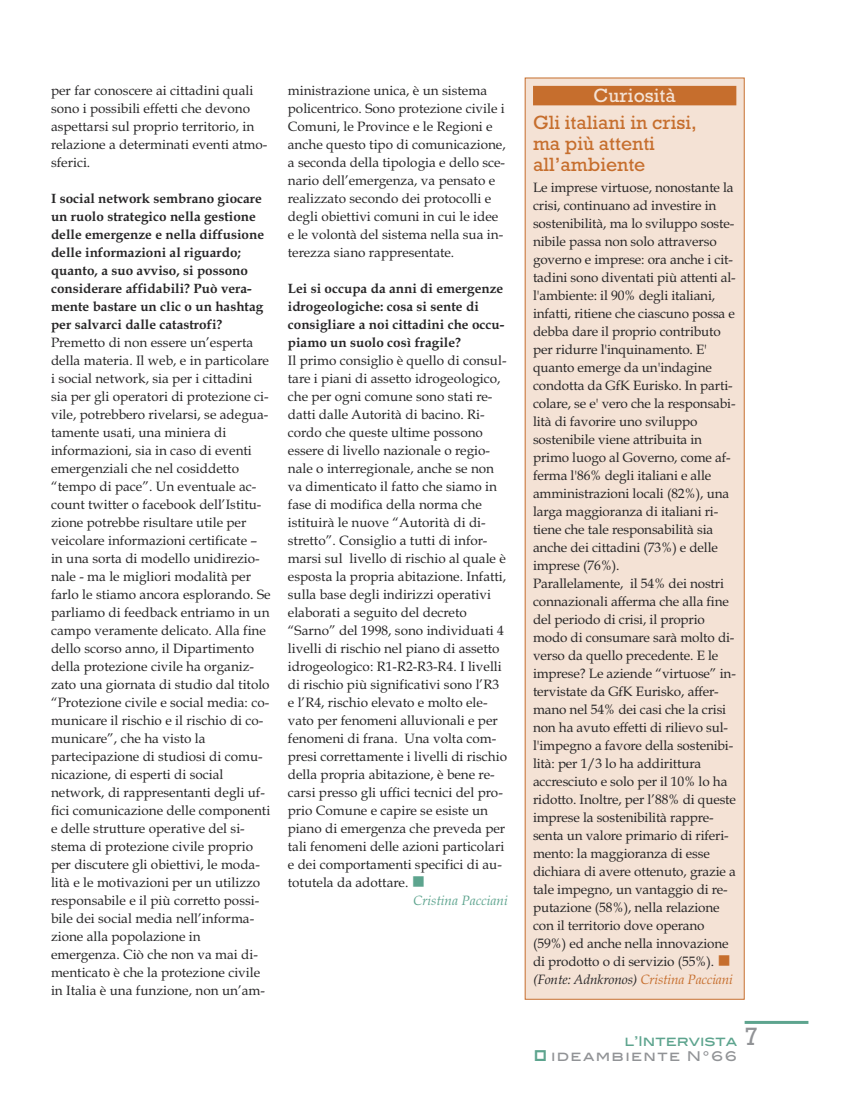
<style>
.page{position:relative;width:851px;height:1106px;background:#fff}
.page>*{position:absolute;margin:0;border:0;box-sizing:border-box;transform-origin:0 0}
.t1{font:25.5px "Rockwell";color:#919396}
.t2{font:19.5px/21px "Rockwell";color:#c66e2d}
.t3{font:19.5px "Rockwell";color:#f4e2d5}
.t4{font:13.5px/18px "Book Antiqua";color:#272627}
.t5{font:700 13.5px/18px "Book Antiqua";color:#272627}
.t6{font:italic 13.5px "Book Antiqua";color:#5da48e}
.t7{font:13.5px "Blair Md ITCTT Medium";letter-spacing:.1em;color:#919396}
.t8{font:13.5px "Blair Md ITCTT Medium";color:#5da48e}
.s1{color:#5da48e}
.s2{color:#c66e2d}
.s3{font-style:italic}
.s4{font-style:italic;color:#c66e2d}
</style>
<div class="page">
<hr style="left:744px;top:1020px;width:64px;height:3px;background:#5da48e">
<div style="left:525px;top:78px;width:218px;height:920px;background:#f4e2d5"></div>
<div style="left:524px;top:78px;width:220px;height:921px;border:1px solid #c66e2d"></div>
<div style="left:533px;top:86px;width:203px;height:19px;background:#c66e2d"></div>
<p class="t4" style="left:51px;top:81px;width:218px">per far conoscere ai cittadini quali sono i possibili effetti che devono aspettarsi sul proprio territorio, in relazione a determinati eventi atmo&shy;sferici.</p>
<p class="t5" style="left:51px;top:189px;width:214px">I social network sembrano giocare un ruolo strategico nella gestione delle emergenze e nella diffusione delle informazioni al riguardo; quanto, a suo avviso, si possono considerare affidabili? Può vera&shy;mente bastare un clic o un hashtag per salvarci dalle catastrofi?</p>
<p class="t4" style="left:51px;top:333px;width:221px">Premetto di non essere un’esperta della materia. Il web, e in particolare i social network, sia per i cittadini sia per gli operatori di protezione ci&shy;vile, potrebbero rivelarsi, se adegua&shy;tamente usati, una miniera di informazioni, sia in caso di eventi emergenziali che nel cosiddetto “tempo di pace”. Un eventuale ac&shy;count twitter o facebook dell’Istitu&shy;zione potrebbe risultare utile per veicolare informazioni certificate – in una sorta di modello unidirezio&shy;nale - ma le migliori modalità per farlo le stiamo ancora esplorando. Se parliamo di feedback entriamo in un campo veramente delicato. Alla fine dello scorso anno, il Dipartimento della protezione civile ha organiz&shy;zato una giornata di studio dal titolo “Protezione civile e social media: co&shy;municare il rischio e il rischio di co&shy;municare”, che ha visto la partecipazione di studiosi di comu&shy;nicazione, di esperti di social network, di rappresentanti degli uf&shy;fici comunicazione delle componenti e delle strutture operative del si&shy;stema di protezione civile proprio per discutere gli obiettivi, le moda&shy;lità e le motivazioni per un utilizzo responsabile e il più corretto possi&shy;bile dei social media nell’informa&shy;zione alla popolazione in emergenza. Ciò che non va mai di&shy;menticato è che la protezione civile in Italia è una funzione, non un’am-</p>
<p class="t4" style="left:288px;top:81px;width:219px">ministrazione unica, è un sistema policentrico. Sono protezione civile i Comuni, le Province e le Regioni e anche questo tipo di comunicazione, a seconda della tipologia e dello sce&shy;nario dell’emergenza, va pensato e realizzato secondo dei protocolli e degli obiettivi comuni in cui le idee e le volontà del sistema nella sua in&shy;terezza siano rappresentate.</p>
<p class="t5" style="left:288px;top:279px;width:217px">Lei si occupa da anni di emergenze idrogeologiche: cosa si sente di consigliare a noi cittadini che occu&shy;piamo un suolo così fragile?</p>
<p class="t4" style="left:288px;top:351px;width:220px">Il primo consiglio è quello di consul-</p>
<p class="t4" style="left:288px;top:369px;width:214px">tare i piani di assetto idrogeologico,</p>
<p class="t4" style="left:288px;top:387px;width:206px">che per ogni comune sono stati re-</p>
<p class="t4" style="left:288px;top:405px;width:198px">datti dalle Autorità di bacino. Ri-</p>
<p class="t4" style="left:288px;top:423px;width:196px">cordo che queste ultime possono</p>
<p class="t4" style="left:288px;top:441px;width:204px">essere di livello nazionale o regio-</p>
<p class="t4" style="left:288px;top:459px;width:208px">nale o interregionale, anche se non</p>
<p class="t4" style="left:288px;top:477px;width:210px">va dimenticato il fatto che siamo in</p>
<p class="t4" style="left:288px;top:495px;width:195px">fase di modifica della norma che</p>
<p class="t4" style="left:288px;top:513px;width:199px">istituirà le nuove “Autorità di di-</p>
<p class="t4" style="left:288px;top:531px;width:201px">stretto”. Consiglio a tutti di infor-</p>
<p class="t4" style="left:288px;top:549px;width:219px">marsi sul livello di rischio al quale è</p>
<p class="t4" style="left:288px;top:567px;width:220px">esposta la propria abitazione. Infatti,</p>
<p class="t4" style="left:288px;top:585px;width:205px">sulla base degli indirizzi operativi</p>
<p class="t4" style="left:288px;top:603px;width:180px">elaborati a seguito del decreto</p>
<p class="t4" style="left:288px;top:621px;width:217px">“Sarno” del 1998, sono individuati 4</p>
<p class="t4" style="left:288px;top:639px;width:213px">livelli di rischio nel piano di assetto</p>
<p class="t4" style="left:288px;top:657px;width:215px">idrogeologico: R1-R2-R3-R4. I livelli</p>
<p class="t4" style="left:288px;top:675px;width:213px">di rischio più significativi sono l’R3</p>
<p class="t4" style="left:288px;top:693px;width:201px">e l’R4, rischio elevato e molto ele-</p>
<p class="t4" style="left:288px;top:711px;width:211px">vato per fenomeni alluvionali e per</p>
<p class="t4" style="left:288px;top:729px;width:210px">fenomeni di frana. Una volta com-</p>
<p class="t4" style="left:288px;top:747px;width:221px">presi correttamente i livelli di rischio</p>
<p class="t4" style="left:288px;top:765px;width:208px">della propria abitazione, è bene re-</p>
<p class="t4" style="left:288px;top:783px;width:216px">carsi presso gli uffici tecnici del pro-</p>
<p class="t4" style="left:288px;top:801px;width:202px">prio Comune e capire se esiste un</p>
<p class="t4" style="left:288px;top:819px;width:219px">piano di emergenza che preveda per</p>
<p class="t4" style="left:288px;top:837px;width:218px">tali fenomeni delle azioni particolari</p>
<p class="t4" style="left:288px;top:855px;width:215px">e dei comportamenti specifici di au-</p>
<p class="t4" style="left:288px;top:873px;width:139px">totutela da adottare. <span class="s1">■</span></p>
<p class="t6" style="left:413px;top:892px;width:96px">Cristina Pacciani</p>
<h2 class="t3" style="left:593px;top:84px;width:84px">Curiosità</h2>
<h2 class="t2" style="left:533px;top:112px;width:165px">Gli italiani in crisi, ma più attenti all’ambiente</h2>
<p class="t4" style="left:533px;top:178px;width:204px">Le imprese virtuose, nonostante la crisi, continuano ad investire in sostenibilità, ma lo sviluppo soste&shy;nibile passa non solo attraverso governo e imprese: ora anche i cit&shy;tadini sono diventati più attenti al&shy;l'ambiente: il 90% degli italiani, infatti, ritiene che ciascuno possa e debba dare il proprio contributo per ridurre l'inquinamento. E' quanto emerge da un'indagine condotta da GfK Eurisko. In parti&shy;colare, se e' vero che la responsabi&shy;lità di favorire uno sviluppo sostenibile viene attribuita in primo luogo al Governo, come af&shy;ferma l'86% degli italiani e alle amministrazioni locali (82%), una larga maggioranza di italiani ri&shy;tiene che tale responsabilità sia anche dei cittadini (73%) e delle imprese (76%).<br>Parallelamente, il 54% dei nostri connazionali afferma che alla fine del periodo di crisi, il proprio modo di consumare sarà molto di&shy;verso da quello precedente. E le imprese? Le aziende “virtuose” in&shy;tervistate da GfK Eurisko, affer&shy;mano nel 54% dei casi che la crisi non ha avuto effetti di rilievo sul&shy;l'impegno a favore della sostenibi&shy;lità: per 1/3 lo ha addirittura accresciuto e solo per il 10% lo ha ridotto. Inoltre, per l’88% di queste imprese la sostenibilità rappre&shy;senta un valore primario di riferi&shy;mento: la maggioranza di esse dichiara di avere ottenuto, grazie a tale impegno, un vantaggio di re&shy;putazione (58%), nella relazione con il territorio dove operano (59%) ed anche nella innovazione di prodotto o di servizio (55%). <span class="s2">■ </span><span class="s3">(Fonte: Adnkronos)</span> <span class="s4">Cristina Pacciani</span></p>
<p class="t8" style="left:624px;top:1029px;width:114px">l’Intervista</p>
<p class="t7" style="left:551px;top:1044px;width:187px">ideambiente N°66</p>
<h1 class="t1" style="left:744px;top:1021px;width:15px">7</h1>
</div>
